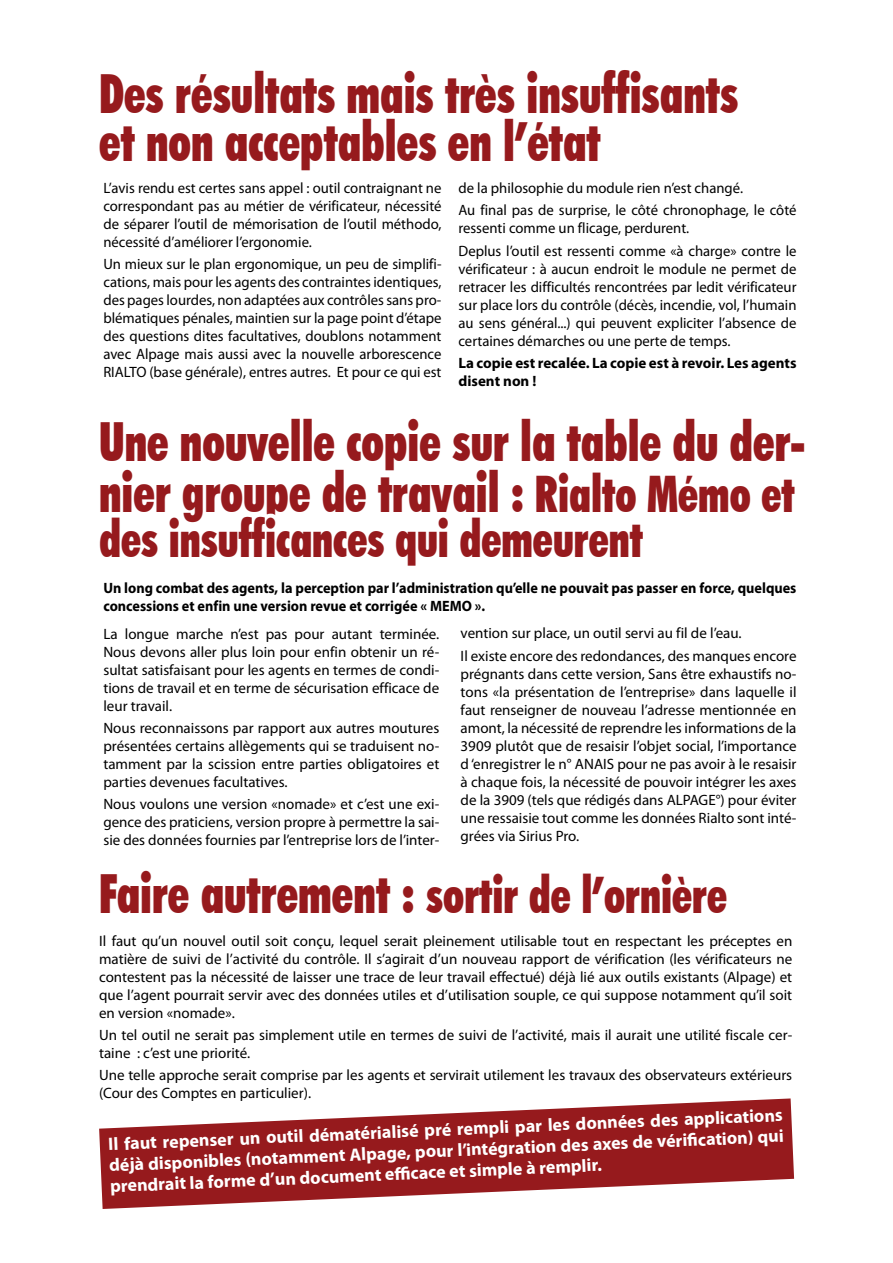
<style>
.page{position:relative;width:893px;height:1263px;background:#fff}
.page>*{position:absolute;margin:0;border:0;box-sizing:border-box;transform-origin:0 0}
.t1{font:900 condensed 54px/48px "Futura BT";color:#961a1d;scale:.84 1}
.t2{font:900 condensed 50.4px "Futura BT";color:#961a1d;scale:.84 1}
.t3{font:700 18px/21.3px "Myriad Pro";color:#fff;text-align:justify}
.t4{font:15px/18px "Myriad Pro";color:#000;text-align:justify}
.t5{font:700 15px/18px "Myriad Pro";color:#000;scale:.95 1}
.t6{font:700 15px/18px "Myriad Pro";color:#000}
.s1{font-size:50.4px}
.s2{font-size:54px}
</style>
<div class="page">
<svg style="left:99px;top:1098px;width:695px;height:111px;fill:#961a1d"></svg>
<h1 class="t1" style="left:99px;top:69px;width:762px">Des résultats mais très insuffisants et non acceptables en l’état</h1>
<p class="t4" style="left:103px;top:179px;width:340px">L’avis rendu est certes sans appel : outil contraignant ne correspondant pas au métier de vérificateur, nécessité de séparer l’outil de mémorisation de l’outil méthodo, nécessité d’améliorer l’ergonomie.</p>
<p class="t4" style="left:103px;top:255px;width:340px">Un mieux sur le plan ergonomique, un peu de simplifi&shy;cations, mais pour les agents des contraintes identiques, des pages lourdes, non adaptées aux contrôles sans pro&shy;blématiques pénales, maintien sur la page point d’étape des questions dites facultatives, doublons notamment avec Alpage mais aussi avec la nouvelle arborescence RIALTO (base générale), entres autres. Et pour ce qui est</p>
<p class="t4" style="left:458px;top:177px;width:340px;line-height:22.2px">de la philosophie du module rien n’est changé.<br>Au final pas de surprise, le côté chronophage, le côté</p>
<p class="t4" style="left:458px;top:217px;width:340px;line-height:22.2px">ressenti comme un flicage, perdurent.<br>Deplus l’outil est ressenti comme «à charge» contre le</p>
<p class="t4" style="left:458px;top:259px;width:340px">vérificateur : à aucun endroit le module ne permet de retracer les difficultés rencontrées par ledit vérificateur sur place lors du contrôle (décès, incendie, vol, l’humain au sens général...) qui peuvent expliciter l’absence de certaines démarches ou une perte de temps.</p>
<p class="t6" style="left:458px;top:353px;width:340px">La copie est recalée. La copie est à revoir. Les agents disent non !</p>
<h1 class="t1" style="left:99px;top:416px;width:843px;line-height:51px">Une nouvelle copie sur la table du der&shy;nier groupe de travail : <span class="s1">Rialto Mémo et</span></h1>
<h2 class="t2" style="left:99px;top:509px;width:649px">des insufficances qui demeurent</h2>
<p class="t5" style="left:103px;top:578px;width:731px">Un long combat des agents, la perception par l’administration qu’elle ne pouvait pas passer en force, quelques concessions et enfin une version revue et corrigée « MEMO ».</p>
<p class="t4" style="left:103px;top:624px;width:337px">La longue marche n’est pas pour autant terminée.<br>Nous devons aller plus loin pour enfin obtenir un ré&shy;sultat satisfaisant pour les agents en termes de condi&shy;tions de travail et en terme de sécurisation efficace de leur travail.</p>
<p class="t4" style="left:103px;top:718px;width:337px">Nous reconnaissons par rapport aux autres moutures présentées certains allègements qui se traduisent no&shy;tamment par la scission entre parties obligatoires et parties devenues facultatives.</p>
<p class="t4" style="left:103px;top:795px;width:337px">Nous voulons une version «nomade» et c’est une exi&shy;gence des praticiens, version propre à permettre la sai&shy;sie des données fournies par l’entreprise lors de l’inter-</p>
<p class="t4" style="left:461px;top:622px;width:337px;line-height:22.2px">vention sur place, un outil servi au fil de l’eau.<br>Il existe encore des redondances, des manques encore</p>
<p class="t4" style="left:461px;top:664px;width:337px">prégnants dans cette version, Sans être exhaustifs no&shy;tons «la présentation de l’entreprise» dans laquelle il faut renseigner de nouveau l’adresse mentionnée en amont, la nécessité de reprendre les informations de la 3909 plutôt que de resaisir l’objet social, l’importance d ‘enregistrer le n° ANAIS pour ne pas avoir à le resaisir à chaque fois, la nécessité de pouvoir intégrer les axes de la 3909 (tels que rédigés dans ALPAGE°) pour éviter une ressaisie tout comme les données Rialto sont inté&shy;grées via Sirius Pro.</p>
<h2 class="t2" style="left:99px;top:865px;width:749px"><span class="s2">Faire autrement :</span> sortir de l’ornière</h2>
<p class="t4" style="left:99px;top:931px;width:695px">Il faut qu’un nouvel outil soit conçu, lequel serait pleinement utilisable tout en respectant les préceptes en matière de suivi de l’activité du contrôle. Il s’agirait d’un nouveau rapport de vérification (les vérificateurs ne contestent pas la nécessité de laisser une trace de leur travail effectué) déjà lié aux outils existants (Alpage) et que l’agent pourrait servir avec des données utiles et d’utilisation souple, ce qui suppose notamment qu’il soit en version «nomade».</p>
<p class="t4" style="left:99px;top:1025px;width:695px">Un tel outil ne serait pas simplement utile en termes de suivi de l’activité, mais il aurait une utilité fiscale cer&shy;taine : c’est une priorité.</p>
<p class="t4" style="left:99px;top:1066px;width:695px">Une telle approche serait comprise par les agents et servirait utilement les travaux des observateurs extérieurs (Cour des Comptes en particulier).</p>
<p class="t3" style="left:108px;top:1130px;width:677px;rotate:-2deg">Il faut repenser un outil dématérialisé pré rempli par les données des applications déjà disponibles (notamment Alpage, pour l’intégration des axes de vérifi cation) qui prendrait la forme d’un document effi cace et simple à remplir.</p>
</div>
